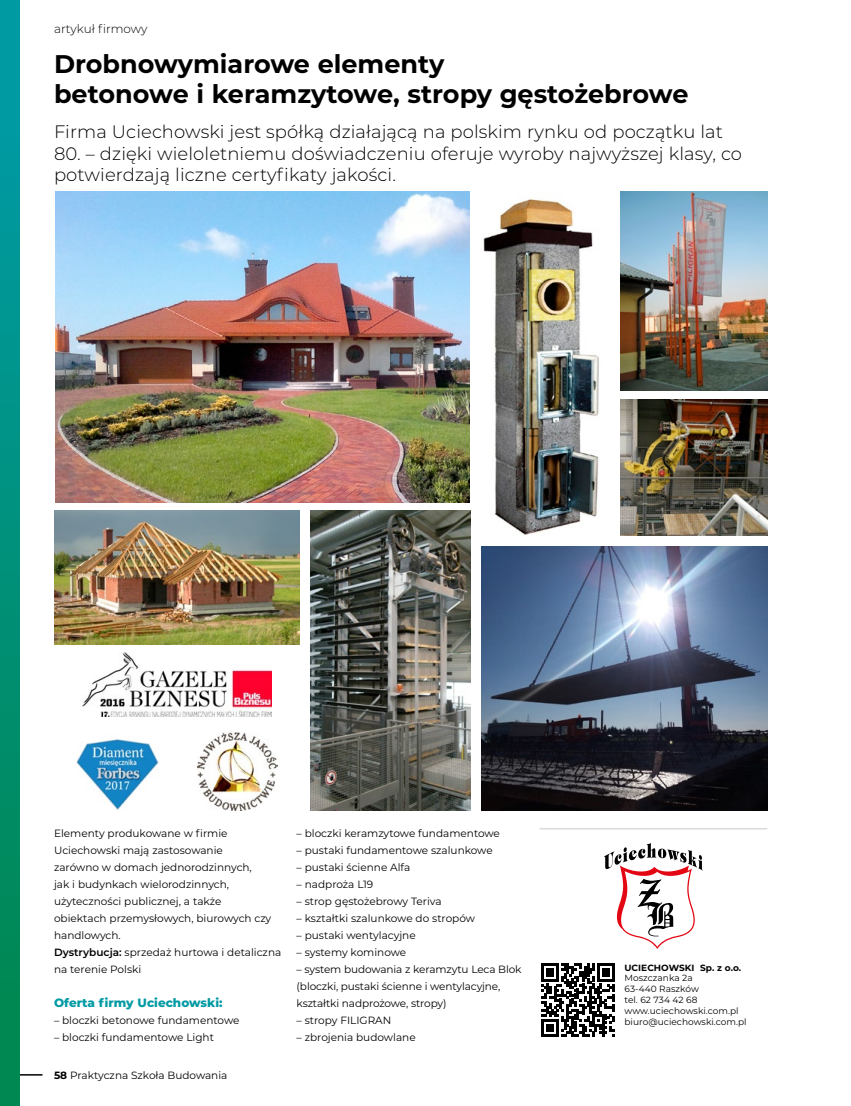
<style>
.page{position:relative;width:851px;height:1106px;background:#fff}
.page>*{position:absolute;margin:0;border:0;box-sizing:border-box;transform-origin:0 0}
.t1{font:700 25.5px/30.6px "Montserrat";color:#000}
.t2{font:300 18px/21.6px "Montserrat";letter-spacing:.005em;color:#000}
.t3{font:800 12px "Montserrat";color:#009aa3}
.t4{font:300 12px "Montserrat";color:#000}
.t5{font:10.5px/17px "Montserrat";color:#000}
.t6{font:9px/10.8px "Montserrat";letter-spacing:.005em;color:#000}
.t7{font:700 9px "Montserrat";letter-spacing:.005em;color:#000}
.s1{font-weight:600}
.s2{font-weight:700}
</style>
<div class="page">
<svg style="left:19px;top:1074px;width:24px;height:1px"></svg>
<div style="left:0;top:0;width:19px;height:1106px;background:linear-gradient(to bottom,#009cab,#00864c)"></div>
<svg style="left:604px;top:843px;width:98px;height:106px"></svg>
<svg style="left:541px;top:963px;width:73px;height:73px"></svg>
<hr style="left:539px;top:828px;width:228px;height:1px;background:#dadada">
<img style="left:311px;top:510px;width:159px;height:300px">
<img style="left:483px;top:197px;width:116px;height:338px">
<img style="left:56px;top:192px;width:413px;height:311px">
<img style="left:54px;top:510px;width:246px;height:134px">
<img style="left:620px;top:192px;width:147px;height:198px">
<img style="left:620px;top:399px;width:147px;height:136px">
<img style="left:481px;top:546px;width:286px;height:264px">
<img style="left:197px;top:732px;width:80px;height:78px">
<img style="left:76px;top:739px;width:83px;height:71px">
<img style="left:82px;top:652px;width:189px;height:64px">
<p class="t4" style="left:54px;top:20px;width:95px">artykuł firmowy</p>
<h1 class="t1" style="left:54px;top:47px;width:636px">Drobnowymiarowe elementy<br>betonowe i keramzytowe, stropy gęstożebrowe</h1>
<h2 class="t2" style="left:54px;top:120px;width:670px">Firma Uciechowski jest spółką działającą na polskim rynku od początku lat</h2>
<h2 class="t2" style="left:54px;top:142px;width:689px">80. – dzięki wieloletniemu doświadczeniu oferuje wyroby najwyższej klasy, co potwierdzają liczne certyfikaty jakości.</h2>
<p class="t5" style="left:54px;top:824px;width:229px">Elementy produkowane w firmie<br>Uciechowski mają zastosowanie<br>zarówno w domach jednorodzinnych,<br>jak i budynkach wielorodzinnych, użyteczności publicznej, a także<br>obiektach przemysłowych, biurowych czy handlowych.<br><span class="s1">Dystrybucja:</span> sprzedaż hurtowa i detaliczna na terenie Polski</p>
<p class="t3" style="left:54px;top:993px;width:170px">Oferta firmy Uciechowski:</p>
<p class="t5" style="left:54px;top:1011px;width:187px">– bloczki betonowe fundamentowe</p>
<p class="t5" style="left:54px;top:1028px;width:161px">– bloczki fundamentowe Light</p>
<p class="t5" style="left:54px;top:1066px;width:175px"><span class="s2">58</span> Praktyczna Szkoła Budowania</p>
<p class="t5" style="left:296px;top:824px;width:205px">– bloczki keramzytowe fundamentowe</p>
<p class="t5" style="left:296px;top:841px;width:197px">– pustaki fundamentowe szalunkowe</p>
<p class="t5" style="left:296px;top:858px;width:115px">– pustaki ścienne Alfa</p>
<p class="t5" style="left:296px;top:875px;width:78px">– nadproża L19</p>
<p class="t5" style="left:296px;top:892px;width:146px">– strop gęstożebrowy Teriva</p>
<p class="t5" style="left:296px;top:909px;width:180px">– kształtki szalunkowe do stropów</p>
<p class="t5" style="left:296px;top:926px;width:120px">– pustaki wentylacyjne</p>
<p class="t5" style="left:296px;top:943px;width:111px">– systemy kominowe</p>
<p class="t5" style="left:296px;top:960px;width:226px">– system budowania z keramzytu Leca Blok (bloczki, pustaki ścienne i wentylacyjne, kształtki nadprożowe, stropy)</p>
<p class="t5" style="left:296px;top:1011px;width:96px">– stropy FILIGRAN</p>
<p class="t5" style="left:296px;top:1028px;width:120px">– zbrojenia budowlane</p>
<p class="t7" style="left:624px;top:960px;width:118px">UCIECHOWSKI Sp. z o.o.</p>
<p class="t6" style="left:624px;top:972px;width:124px">Moszczanka 2a<br>63-440 Raszków<br>tel. 62 734 42 68 www.uciechowski.com.pl biuro@uciechowski.com.pl</p>
</div>
